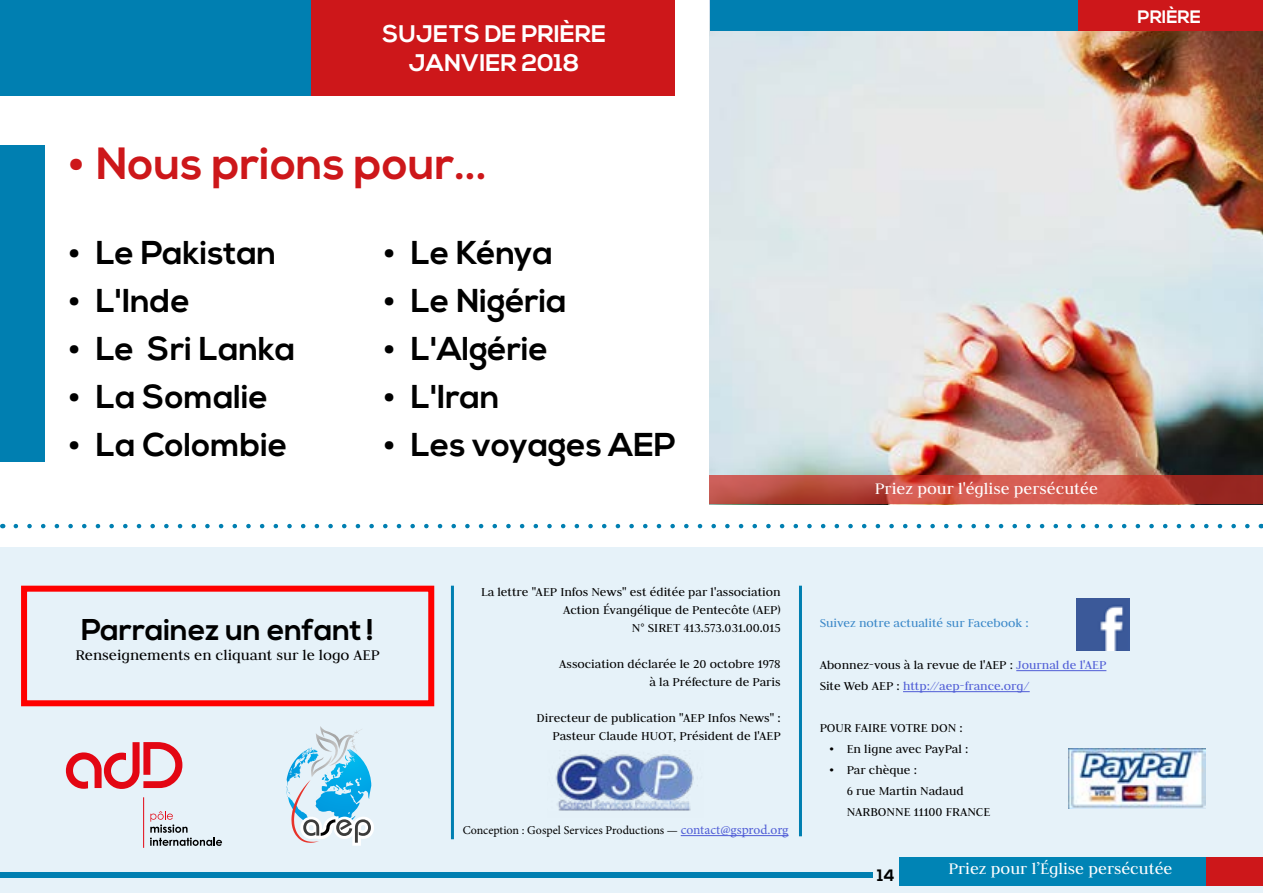
<style>
.page{position:relative;width:1263px;height:893px;background:#fff}
.page>*{position:absolute;margin:0;border:0;box-sizing:border-box;transform-origin:0 0}
.t1{font:700 45px "Nexa";color:#cd171a}
.t2{font:700 33px "Nexa";color:#000}
.t3{font:700 30px "Nexa";color:#000}
.t4{font:700 24px/28.8px "Nexa";color:#fff;text-align:center}
.t5{font:18px "Judson";color:#fff}
.t6{font:700 18px "Nexa";color:#fff}
.t7{font:16.5px "Judson";color:#000}
.t8{font:700 16.5px "Nexa";color:#000}
.t9{font:13.5px/18px "Judson";color:#000;text-align:right}
.t10{font:13.5px "Judson";color:#3987c8}
.t11{font:12px "Minion Pro";color:#000}
.s1{font-size:13.5px;color:#4f5cd6}
.s2{color:#4f5cd6}
</style>
<div class="page">
<img style="left:710px;top:31px;width:553px;height:444px">
<div style="left:0;top:547px;width:1262px;height:345px;background:#e6f2f9"></div>
<div style="left:0;top:0;width:311px;height:96px;background:#007fb1"></div>
<img style="left:555px;top:754px;width:139px;height:57px">
<div style="left:0;top:145px;width:45px;height:317px;background:#007fb1"></div>
<div style="left:311px;top:0;width:364px;height:96px;background:#cd171a"></div>
<div style="left:1071px;top:0;width:192px;height:31px;background:#cd171a"></div>
<svg style="left:16px;top:524px;width:1234px;height:4px"></svg>
<svg style="left:150px;top:811px;width:72px;height:35px"></svg>
<hr style="left:143px;top:797px;width:1px;height:51px;background:#e30613">
<svg style="left:66px;top:742px;width:117px;height:47px"></svg>
<hr style="left:1016px;top:670px;width:90px;height:1px;background:#4f5cd6">
<hr style="left:903px;top:691px;width:127px;height:1px;background:#4f5cd6">
<img style="left:1077px;top:598px;width:52px;height:52px">
<img style="left:1068px;top:748px;width:137px;height:61px">
<hr style="left:799px;top:586px;width:3px;height:250px;background:#007fb1">
<hr style="left:451px;top:586px;width:3px;height:253px;background:#007fb1">
<div style="left:0;top:872px;width:872px;height:5px;background:#007fb1"></div>
<div style="left:710px;top:0;width:367px;height:31px;background:#007fb1"></div>
<hr style="left:681px;top:835px;width:107px;height:1px;background:#4f5cd6">
<svg style="left:710px;top:475px;width:553px;height:29px;background:#c04a3e"></svg>
<div style="left:21px;top:586px;width:413px;height:120px;border:6px solid #f00"></div>
<svg style="left:286px;top:726px;width:88px;height:120px"></svg>
<div style="left:899px;top:857px;width:309px;height:29px;background:#0084b5"></div>
<div style="left:1206px;top:857px;width:57px;height:29px;background:#cd171a"></div>
<h3 class="t4" style="left:382px;top:20px;width:225px">SUJETS DE PRIÈRE<br>JANVIER 2018</h3>
<h1 class="t1" style="left:69px;top:137px;width:420px">• Nous prions pour...</h1>
<h2 class="t2" style="left:69px;top:234px;width:209px">• Le Pakistan</h2>
<h2 class="t2" style="left:69px;top:282px;width:123px">• L'Inde</h2>
<h2 class="t2" style="left:69px;top:330px;width:228px">• Le Sri Lanka</h2>
<h2 class="t2" style="left:69px;top:378px;width:201px">• La Somalie</h2>
<h2 class="t2" style="left:69px;top:426px;width:220px">• La Colombie</h2>
<h2 class="t2" style="left:384px;top:234px;width:171px">• Le Kénya</h2>
<h2 class="t2" style="left:384px;top:282px;width:184px">• Le Nigéria</h2>
<h2 class="t2" style="left:384px;top:330px;width:166px">• L'Algérie</h2>
<h2 class="t2" style="left:384px;top:378px;width:117px">• L'Iran</h2>
<h2 class="t2" style="left:384px;top:426px;width:294px">• Les voyages AEP</h2>
<h3 class="t6" style="left:1137px;top:6px;width:65px">PRIÈRE</h3>
<h3 class="t5" style="left:875px;top:478px;width:224px">Priez pour l'église persécutée</h3>
<h3 class="t3" style="left:81px;top:613px;width:295px">Parrainez un enfant!</h3>
<p class="t7" style="left:75px;top:645px;width:306px">Renseignements en cliquant sur le logo AEP</p>
<p class="t9" style="left:481px;top:583px;width:301px">La lettre "AEP Infos News" est éditée par l'association<br>Action Évangélique de Pentecôte (AEP)<br>N° SIRET 413.573.031.00.015</p>
<p class="t9" style="left:559px;top:655px;width:223px">Association déclarée le 20 octobre 1978 à la Préfecture de Paris</p>
<p class="t9" style="left:537px;top:709px;width:246px">Directeur de publication "AEP Infos News" :<br>Pasteur Claude HUOT, Président de l'AEP</p>
<p class="t11" style="left:463px;top:822px;width:327px">Conception : Gospel Services Productions — <span class="s1">contact@gsprod.org</span></p>
<p class="t10" style="left:820px;top:614px;width:210px">Suivez notre actualité sur Facebook :</p>
<p class="t9" style="left:820px;top:654px;width:288px;line-height:21px;text-align:left">Abonnez-vous à la revue de l'AEP : <span class="s2">Journal de l'AEP<br></span>Site Web AEP : <span class="s2">http://aep-france.org/</span></p>
<p class="t9" style="left:820px;top:718px;width:145px">POUR FAIRE VOTRE DON :</p>
<p class="t9" style="left:830px;top:739px;width:140px">• En ligne avec PayPal :</p>
<p class="t9" style="left:847px;top:759px;width:145px;line-height:21px;text-align:left;text-indent:-17px">• Par chèque :<br>6 rue Martin Nadaud<br>NARBONNE 11100 FRANCE</p>
<p class="t8" style="left:877px;top:866px;width:19px">14</p>
<h3 class="t5" style="left:948px;top:858px;width:225px">Priez pour l’Église persécutée</h3>
</div>
